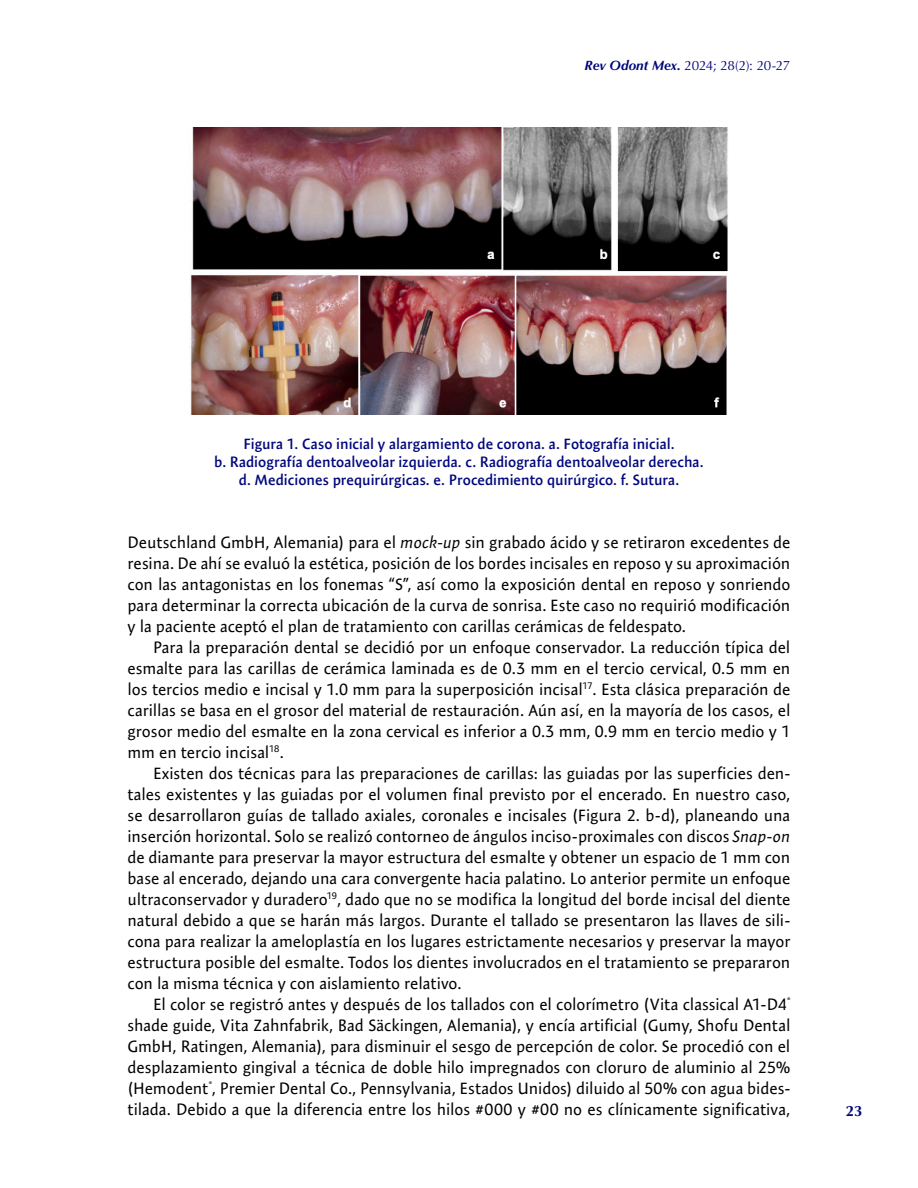
<style>
.page{position:relative;width:918px;height:1188px;background:#fff}
.page>*{position:absolute;margin:0;border:0;box-sizing:border-box;transform-origin:0 0}
.texto{font:16.5px/21px "Expo Sans Pro";letter-spacing:-.005em;color:#000;text-align:justify}
.pie_de_figura{font:600 15px/18px "Expo Sans Pro";color:#00077c;text-align:center}
.t1{font:700 15px "Optima";color:#00077c}
.t2{font:13.5px "Optima";letter-spacing:-.03em;color:#00077c}
.s1{font-weight:700;font-style:italic}
.s2{font-style:italic}
</style>
<div class="page">
<img style="left:190px;top:128px;width:538px;height:287px">
<p class="t2" style="left:585px;top:58px;width:207px"><span class="s1">Rev Odont Mex.</span> 2024; 28(2): 20-27</p>
<p class="pie_de_figura" style="left:214px;top:434px;width:491px">Figura 1. Caso inicial y alargamiento de corona. a. Fotografía inicial.<br>b. Radiografía dentoalveolar izquierda. c. Radiografía dentoalveolar derecha. d. Mediciones prequirúrgicas. e. Procedimiento quirúrgico. f. Sutura.</p>
<p class="texto" style="left:128px;top:531px;width:664px">Deutschland GmbH, Alemania) para el <span class="s2">mock-up</span> sin grabado ácido y se retiraron excedentes de resina. De ahí se evaluó la estética, posición de los bordes incisales en reposo y su aproximación con las antagonistas en los fonemas “S”, así como la exposición dental en reposo y sonriendo para determinar la correcta ubicación de la curva de sonrisa. Este caso no requirió modificación y la paciente aceptó el plan de tratamiento con carillas cerámicas de feldespato.</p>
<p class="texto" style="left:128px;top:636px;width:664px;text-indent:26px">Para la preparación dental se decidió por un enfoque conservador. La reducción típica del esmalte para las carillas de cerámica laminada es de 0.3 mm en el tercio cervical, 0.5 mm en los tercios medio e incisal y 1.0 mm para la superposición incisal<sup>17</sup>. Esta clásica preparación de carillas se basa en el grosor del material de restauración. Aún así, en la mayoría de los casos, el grosor medio del esmalte en la zona cervical es inferior a 0.3 mm, 0.9 mm en tercio medio y 1 mm en tercio incisal<sup>18</sup>.</p>
<p class="texto" style="left:128px;top:762px;width:664px;text-indent:26px">Existen dos técnicas para las preparaciones de carillas: las guiadas por las superficies den&shy;tales existentes y las guiadas por el volumen final previsto por el encerado. En nuestro caso, se desarrollaron guías de tallado axiales, coronales e incisales (Figura 2. b-d), planeando una inserción horizontal. Solo se realizó contorneo de ángulos inciso-proximales con discos <span class="s2">Snap-on </span>de diamante para preservar la mayor estructura del esmalte y obtener un espacio de 1 mm con base al encerado, dejando una cara convergente hacia palatino. Lo anterior permite un enfoque ultraconservador y duradero<sup>19</sup>, dado que no se modifica la longitud del borde incisal del diente natural debido a que se harán más largos. Durante el tallado se presentaron las llaves de sili&shy;cona para realizar la ameloplastía en los lugares estrictamente necesarios y preservar la mayor estructura posible del esmalte. Todos los dientes involucrados en el tratamiento se prepararon con la misma técnica y con aislamiento relativo.</p>
<p class="texto" style="left:128px;top:993px;width:664px;text-indent:26px">El color se registró antes y después de los tallados con el colorímetro (Vita classical A1-D4<sup>® </sup>shade guide, Vita Zahnfabrik, Bad Säckingen, Alemania), y encía artificial (Gumy, Shofu Dental GmbH, Ratingen, Alemania), para disminuir el sesgo de percepción de color. Se procedió con el desplazamiento gingival a técnica de doble hilo impregnados con cloruro de aluminio al 25% (Hemodent<sup>®</sup>, Premier Dental Co., Pennsylvania, Estados Unidos) diluido al 50% con agua bides&shy;tilada. Debido a que la diferencia entre los hilos #000 y #00 no es clínicamente significativa,</p>
<p class="t1" style="left:846px;top:1102px;width:18px">23</p>
</div>
